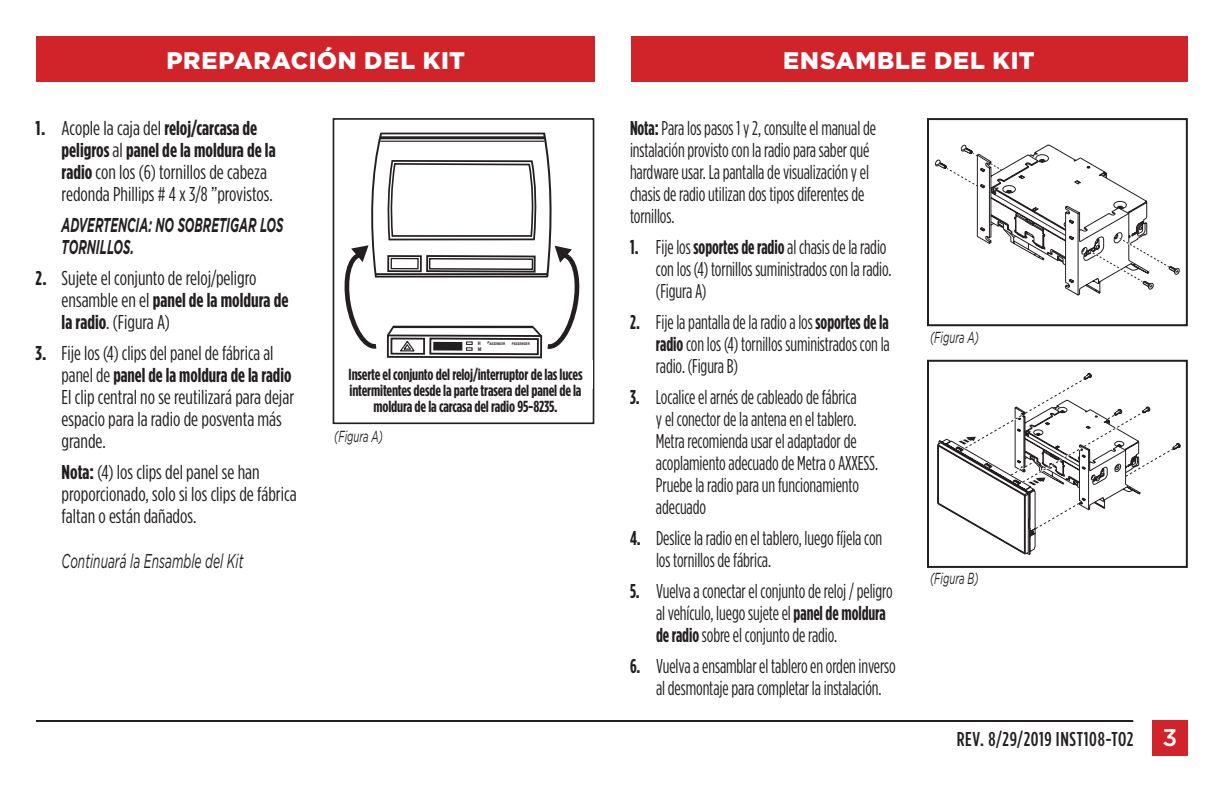
<style>
.page{position:relative;width:1224px;height:792px;background:#fff}
.page>*{position:absolute;margin:0;border:0;box-sizing:border-box;transform-origin:0 0}
.t1{font:900 24px "Gotham";letter-spacing:.03em;color:#fff}
.t2{font:20px/22px "Gotham Condensed";letter-spacing:-.005em;color:#231f20;scale:.9 1}
.t3{font:20px/22px "Gotham Condensed";letter-spacing:-.005em;color:#231f20}
.t4{font:italic 700 20px/22px "Gotham";color:#231f20;scale:.58 1}
.t5{font:italic 20px "Gotham";color:#231f20;scale:.6 1}
.t6{font:500 20px "Gotham Condensed";letter-spacing:.03em;color:#231f20}
.t7{font:700 16px/16px "Gotham Condensed";letter-spacing:-.01em;color:#231f20;text-align:center}
.t8{font:italic 16px "Gotham";color:#231f20;scale:.6 1}
.t9{font:700 condensed 10.6px/12.8px "Helvetica";color:#231f20}
.t10{font:700 condensed 3.6px "Helvetica";color:#231f20}
.s1{font-weight:700}
.s2{font-family:"Gotham";font-size:24px;color:#fff}
</style>
<div class="page">
<div style="left:36px;top:36px;width:1152px;height:45px;background:#d1232a"></div>
<hr style="left:36px;top:720px;width:1097px;height:2px;background:#231f20">
<div style="left:1152px;top:720px;width:36px;height:36px;background:#d1232a"></div>
<div style="left:595px;top:35px;width:36px;height:47px;background:#fff"></div>
<div style="left:429px;top:338px;width:110px;height:17px;border:2px solid #231f20"></div>
<div style="left:391px;top:338px;width:34px;height:17px;border:2px solid #231f20"></div>
<div style="left:387px;top:335px;width:155px;height:23px;border:2px solid #231f20"></div>
<div style="left:333px;top:118px;width:261px;height:306px;border:2px solid #231f20"></div>
<div style="left:340px;top:360px;width:252px;height:28px;background:#fff"></div>
<svg style="left:935px;top:145px;width:244px;height:150px"></svg>
<div style="left:927px;top:118px;width:261px;height:208px;border:2px solid #231f20"></div>
<svg style="left:937px;top:373px;width:243px;height:182px"></svg>
<div style="left:927px;top:360px;width:261px;height:208px;border:2px solid #231f20"></div>
<svg style="left:345px;top:133px;width:234px;height:220px"></svg>
<p class="t1" style="left:167px;top:47px;width:300px">PREPARACIÓN DEL KIT</p>
<p class="t1" style="left:783px;top:47px;width:253px">ENSAMBLE DEL KIT</p>
<p class="t3" style="left:62px;top:117px;width:216px;text-indent:-26px"><span class="s1">1.</span> Acople la caja del <span class="s1">reloj/carcasa de peligros</span> al <span class="s1">panel de la moldura de la radio</span> con los (6) tornillos de cabeza redonda Phillips # 4 x 3/8 ”provistos.</p>
<p class="t4" style="left:62px;top:214px;width:384px">ADVERTENCIA: NO SOBRETIGAR LOS<br>TORNILLOS.</p>
<p class="t3" style="left:62px;top:267px;width:228px;text-indent:-26px"><span class="s1">2.</span> Sujete el conjunto de reloj/peligro ensamble en el <span class="s1">panel de la moldura de la radio</span>. (Figura A)</p>
<p class="t3" style="left:62px;top:342px;width:234px;text-indent:-26px"><span class="s1">3.</span> Fije los (4) clips del panel de fábrica al panel de <span class="s1">panel de la moldura de la radio </span>El clip central no se reutilizará para dejar espacio para la radio de posventa más grande.</p>
<p class="t3" style="left:62px;top:461px;width:237px"><span class="s1">Nota:</span> (4) los clips del panel se han proporcionado, solo si los clips de fábrica faltan o están dañados.</p>
<p class="t5" style="left:62px;top:550px;width:305px">Continuará la Ensamble del Kit</p>
<p class="t10" style="left:487px;top:341px;width:20px;rotate:1deg">PASSENGER</p>
<p class="t10" style="left:512px;top:341px;width:20px;rotate:1deg">PASSENGER</p>
<p class="t9" style="left:353px;top:360px;width:241px;text-indent:19px">INSERT CLOCK/HAZARD SWITCH ASSEMBLY<br>FROM REAR OF 99-8214 RADIO HOUSING TRIM PANEL</p>
<p class="t7" style="left:349px;top:366px;width:235px">Inserte el conjunto del reloj/interruptor de las luces intermitentes desde la parte trasera del panel de la moldura de la carcasa del radio 95-8235.</p>
<p class="t8" style="left:334px;top:427px;width:83px">(Figura A)</p>
<p class="t2" style="left:630px;top:117px;width:275px"><span class="s1">Nota:</span> Para los pasos 1 y 2, consulte el manual de instalación provisto con la radio para saber qué hardware usar. La pantalla de visualización y el chasis de radio utilizan dos tipos diferentes de tornillos.</p>
<p class="t2" style="left:656px;top:236px;width:263px;text-indent:-26px"><span class="s1">1.</span> Fije los <span class="s1">soportes de radio</span> al chasis de la radio con los (4) tornillos suministrados con la radio. (Figura A)</p>
<p class="t2" style="left:656px;top:311px;width:261px;text-align:justify;text-indent:-26px"><span class="s1">2.</span> Fije la pantalla de la radio a los <span class="s1">soportes de la radio</span> con los (4) tornillos suministrados con la radio. (Figura B)</p>
<p class="t2" style="left:656px;top:386px;width:248px;text-indent:-26px"><span class="s1">3.</span> Localice el arnés de cableado de fábrica<br>y el conector de la antena en el tablero.<br>Metra recomienda usar el adaptador de acoplamiento adecuado de Metra o AXXESS.<br>Pruebe la radio para un funcionamiento adecuado</p>
<p class="t2" style="left:656px;top:527px;width:253px;text-indent:-26px"><span class="s1">4.</span> Deslice la radio en el tablero, luego fíjela con los tornillos de fábrica.</p>
<p class="t2" style="left:656px;top:580px;width:264px;text-indent:-26px"><span class="s1">5.</span> Vuelva a conectar el conjunto de reloj / peligro al vehículo, luego sujete el <span class="s1">panel de moldura de radio</span> sobre el conjunto de radio.</p>
<p class="t2" style="left:630px;top:655px;width:297px;text-align:center"><span class="s1">6.</span> Vuelva a ensamblar el tablero en orden inverso al desmontaje para completar la instalación.</p>
<p class="t8" style="left:930px;top:328px;width:83px">(Figura A)</p>
<p class="t8" style="left:930px;top:570px;width:82px">(Figura B)</p>
<p class="t6" style="left:957px;top:728px;width:222px">REV. 8/29/2019 INST108-TO2 <span class="s2">3</span></p>
</div>
